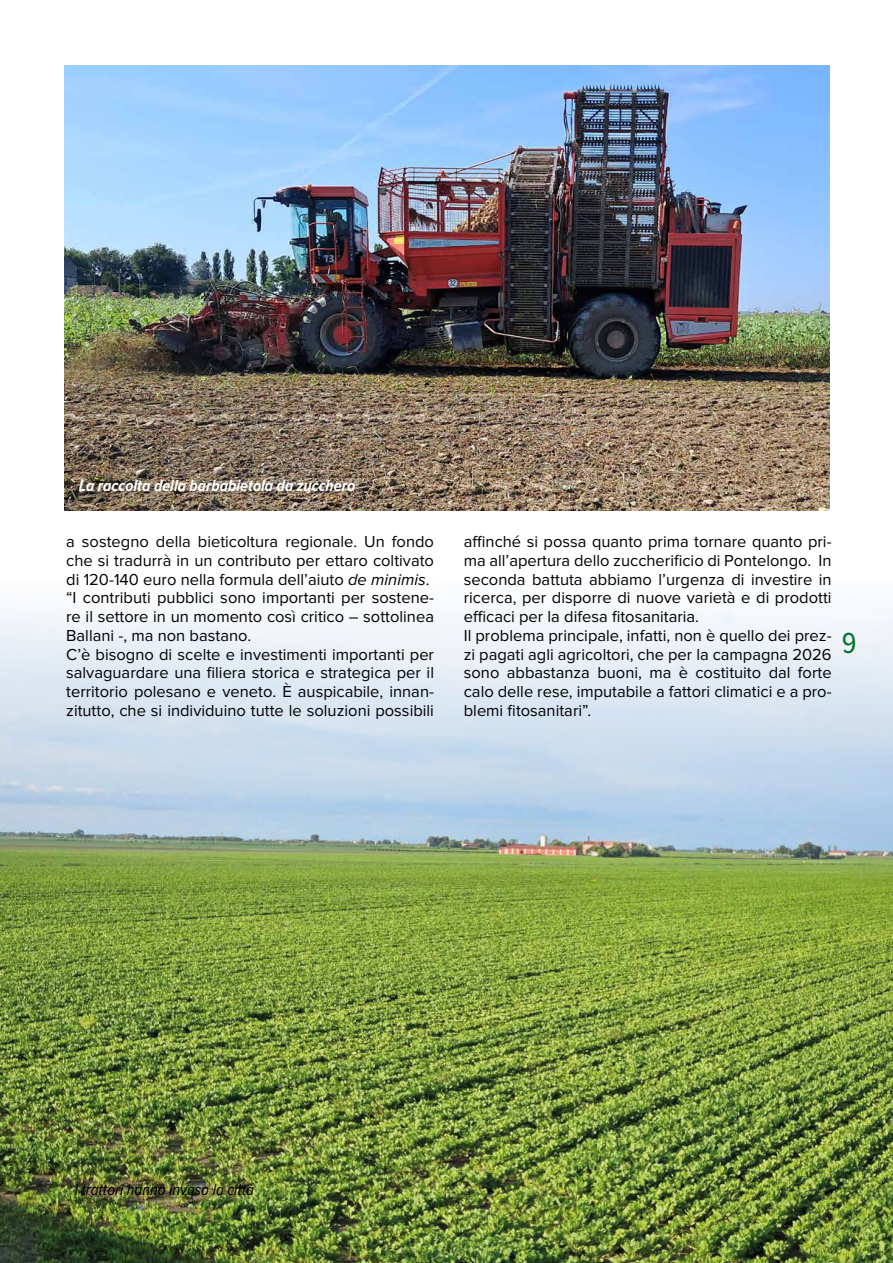
<style>
.page{position:relative;width:893px;height:1263px;background:#fff}
.page>*{position:absolute;margin:0;border:0;box-sizing:border-box;transform-origin:0 0}
.t1{font:30px "Proxima Nova Cond";color:#007330}
.t2{font:16.5px/18.8px "Proxima Nova";color:#000}
.t3{font:italic 700 16.5px "Proxima Nova Cond";color:#fff}
.t4{font:italic 16.5px "Proxima Nova Cond";color:#000}
.s1{font-style:italic}
</style>
<div class="page">
<img style="left:0;top:614px;width:1px;height:649px">
<img style="left:1px;top:606px;width:892px;height:657px">
<img style="left:64px;top:66px;width:765px;height:444px">
<p class="t3" style="left:79px;top:476px;width:278px">La raccolta della barbabietola da zucchero</p>
<p class="t2" style="left:66px;top:532px;width:369px">a sostegno della bieticoltura regionale. Un fondo che si tradurrà in un contributo per ettaro coltivato di 120-140 euro nella formula dell’aiuto <span class="s1">de minimis</span>. “I contributi pubblici sono importanti per sostene&shy;re il settore in un momento così critico – sottolinea Ballani -, ma non bastano.<br>C’è bisogno di scelte e investimenti importanti per salvaguardare una filiera storica e strategica per il territorio polesano e veneto. È auspicabile, innan&shy;zitutto, che si individuino tutte le soluzioni possibili</p>
<p class="t2" style="left:464px;top:532px;width:369px">affinché si possa quanto prima tornare quanto pri&shy;ma all’apertura dello zuccherificio di Pontelongo. In seconda battuta abbiamo l’urgenza di investire in ricerca, per disporre di nuove varietà e di prodotti efficaci per la difesa fitosanitaria.<br>Il problema principale, infatti, non è quello dei prez&shy;zi pagati agli agricoltori, che per la campagna 2026 sono abbastanza buoni, ma è costituito dal forte calo delle rese, imputabile a fattori climatici e a pro&shy;blemi fitosanitari”.</p>
<h1 class="t1" style="left:842px;top:626px;width:16px">9</h1>
<p class="t4" style="left:74px;top:1180px;width:181px">I trattori hanno invaso la città</p>
</div>
